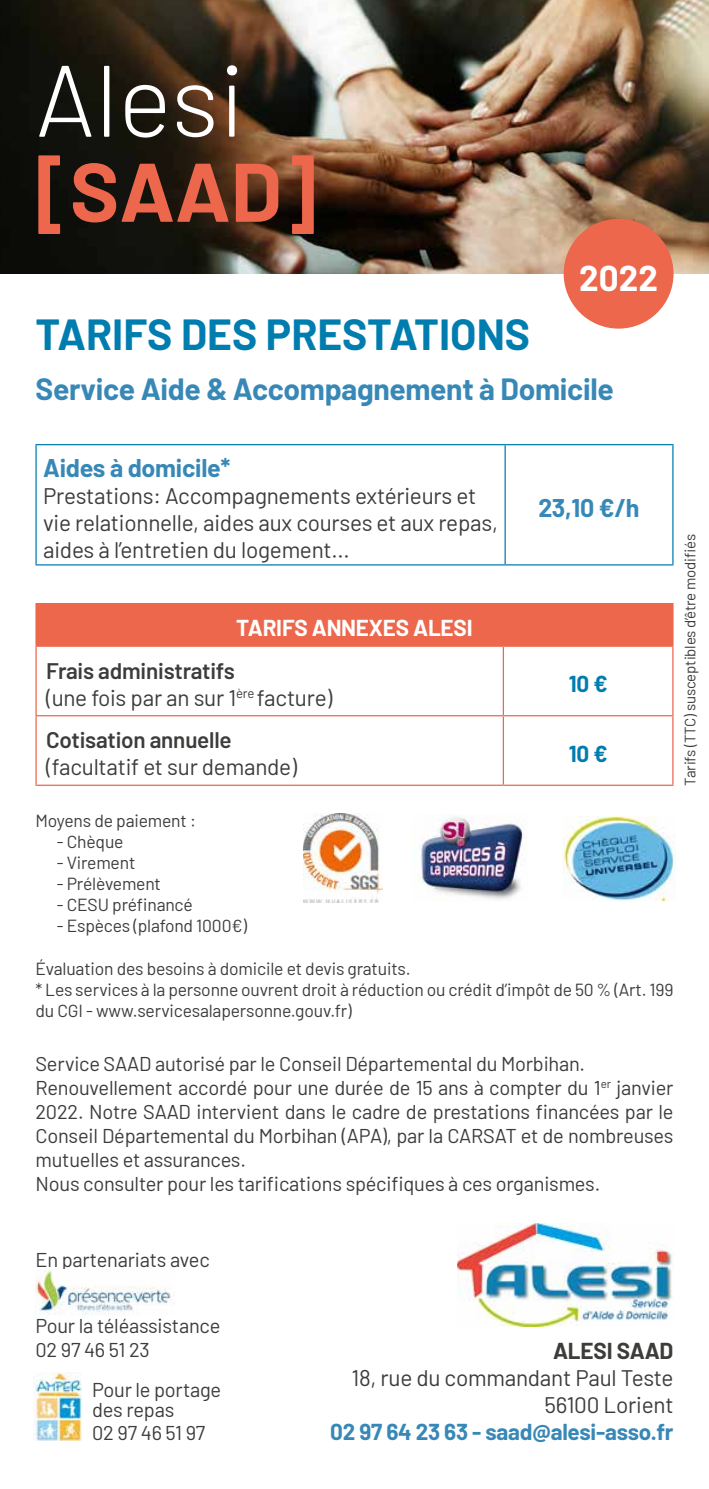
<style>
.page{position:relative;width:709px;height:1489px;background:#fff}
.page>*{position:absolute;margin:0;border:0;box-sizing:border-box;transform-origin:0 0}
.t1{font:300 101.25px "Barlow";color:#fff}
.t2{font:700 83px "Barlow";color:#ec674c}
.t3{font:700 42.5px "Barlow";color:#007daf}
.t4{font:700 35px "Barlow";color:#fff}
.t5{font:700 30px "Barlow";letter-spacing:-.01em;color:#3888b7}
.t6{font:700 25px "Barlow";letter-spacing:-.01em;color:#3888b7}
.t7{font:22.5px/27px "Barlow";letter-spacing:-.01em;color:#3c3c3b}
.t8{font:700 22.5px "Barlow";letter-spacing:-.01em;color:#3888b7}
.t9{font:700 22.5px "Barlow";letter-spacing:-.01em;color:#fff}
.t10{font:600 22.5px "Barlow";letter-spacing:-.01em;color:#3c3c3b}
.t11{font:700 22.5px "Barlow";letter-spacing:-.01em;color:#3c3c3b}
.t12{font:700 22.5px "Barlow";color:#007daf}
.t13{font:20px/24px "Barlow";letter-spacing:-.01em;color:#3c3c3b}
.t14{font:17.5px/21px "Barlow";letter-spacing:-.01em;color:#3c3c3b}
.t15{font:15px "Barlow";letter-spacing:-.01em;color:#3c3c3b}
.s1{font-weight:600}
</style>
<div class="page">
<img style="left:0;top:0;width:709px;height:274px">
<div style="left:563px;top:219px;width:110px;height:109px;background:#ec674c;border-radius:50%"></div>
<hr style="left:35px;top:444px;width:470px;height:1px;background:#007daf">
<hr style="left:35px;top:445px;width:2px;height:119px;background:#007daf">
<hr style="left:505px;top:444px;width:168px;height:1px;background:#007daf">
<hr style="left:504px;top:445px;width:2px;height:119px;background:#007daf">
<hr style="left:672px;top:445px;width:1px;height:119px;background:#007daf">
<hr style="left:35px;top:564px;width:470px;height:1px;background:#007daf">
<hr style="left:505px;top:564px;width:168px;height:1px;background:#007daf">
<div style="left:36px;top:603px;width:637px;height:43px;background:#ec674c"></div>
<hr style="left:35px;top:603px;width:468px;height:1px;background:#ec674c">
<hr style="left:35px;top:604px;width:2px;height:41px;background:#ec674c">
<hr style="left:35px;top:645px;width:468px;height:1px;background:#ec674c">
<hr style="left:35px;top:646px;width:2px;height:69px;background:#ec674c">
<hr style="left:503px;top:646px;width:1px;height:69px;background:#ec674c">
<hr style="left:672px;top:646px;width:1px;height:69px;background:#ec674c">
<hr style="left:35px;top:715px;width:468px;height:1px;background:#ec674c">
<hr style="left:35px;top:716px;width:2px;height:68px;background:#ec674c">
<hr style="left:503px;top:715px;width:170px;height:1px;background:#ec674c">
<hr style="left:503px;top:716px;width:1px;height:68px;background:#ec674c">
<hr style="left:672px;top:716px;width:1px;height:68px;background:#ec674c">
<hr style="left:35px;top:784px;width:468px;height:1px;background:#ec674c">
<hr style="left:503px;top:784px;width:170px;height:1px;background:#ec674c">
<img style="left:303px;top:813px;width:80px;height:89px">
<img style="left:418px;top:815px;width:107px;height:85px">
<img style="left:563px;top:816px;width:112px;height:84px">
<img style="left:457px;top:1223px;width:215px;height:103px">
<img style="left:34px;top:1372px;width:47px;height:67px">
<img style="left:35px;top:1269px;width:140px;height:46px">
<h1 class="t1" style="left:35px;top:28px;width:211px">Alesi</h1>
<h2 class="t2" style="left:35px;top:130px;width:283px">[SAAD]</h2>
<h3 class="t4" style="left:579px;top:252px;width:80px">2022</h3>
<h3 class="t3" style="left:35px;top:303px;width:496px">TARIFS DES PRESTATIONS</h3>
<h3 class="t5" style="left:35px;top:367px;width:580px">Service Aide &amp; Accompagnement à Domicile</h3>
<p class="t6" style="left:43px;top:449px;width:189px">Aides à domicile*</p>
<p class="t7" style="left:43px;top:480px;width:456px">Prestations: Accompagnements extérieurs et vie relationnelle, aides aux courses et aux repas, aides à l’entretien du logement...</p>
<p class="t6" style="left:538px;top:490px;width:103px">23,10 €/h</p>
<p class="t9" style="left:236px;top:611px;width:238px">TARIFS ANNEXES ALESI</p>
<p class="t7" style="left:46px;top:655px;width:288px"><span class="s1">Frais administratifs<br></span>(une fois par an sur 1<sup>ère</sup> facture)</p>
<p class="t10" style="left:46px;top:723px;width:187px">Cotisation annuelle</p>
<p class="t7" style="left:46px;top:752px;width:252px">(facultatif et sur demande)</p>
<p class="t14" style="left:35px;top:808px;width:162px">Moyens de paiement :</p>
<p class="t14" style="left:57px;top:829px;width:68px">- Chèque</p>
<p class="t14" style="left:57px;top:850px;width:80px">- Virement</p>
<p class="t14" style="left:57px;top:871px;width:106px">- Prélèvement</p>
<p class="t14" style="left:57px;top:892px;width:138px">- CESU préfinancé</p>
<p class="t14" style="left:57px;top:913px;width:192px">- Espèces (plafond 1000€)</p>
<p class="t12" style="left:568px;top:667px;width:40px">10 €</p>
<p class="t12" style="left:568px;top:737px;width:40px">10 €</p>
<p class="t14" style="left:35px;top:956px;width:639px">Évaluation des besoins à domicile et devis gratuits.<br>* Les services à la personne ouvrent droit à réduction ou crédit d’impôt de 50 % (Art. 199 du CGI - www.servicesalapersonne.gouv.fr)</p>
<p class="t15" style="left:679px;top:786px;width:254px;rotate:-90deg">Tarifs (TTC) susceptibles d’être modifiés</p>
<p class="t13" style="left:35px;top:1049px;width:639px">Service SAAD autorisé par le Conseil Départemental du Morbihan.<br>Renouvellement accordé pour une durée de 15 ans à compter du 1<sup>er</sup> janvier 2022. Notre SAAD intervient dans le cadre de prestations financées par le Conseil Départemental du Morbihan (APA), par la CARSAT et de nombreuses mutuelles et assurances.<br>Nous consulter pour les tarifications spécifiques à ces organismes.</p>
<p class="t13" style="left:35px;top:1246px;width:176px">En partenariats avec</p>
<p class="t13" style="left:35px;top:1312px;width:186px">Pour la téléassistance<br>02 97 46 51 23</p>
<p class="t13" style="left:92px;top:1378px;width:131px;line-height:20px">Pour le portage des repas</p>
<p class="t13" style="left:92px;top:1418px;width:115px">02 97 46 51 97</p>
<p class="t11" style="left:553px;top:1333px;width:122px">ALESI SAAD</p>
<p class="t7" style="left:351px;top:1361px;width:323px;text-align:right">18, rue du commandant Paul Teste<br>56100 Lorient</p>
<p class="t8" style="left:330px;top:1414px;width:345px">02 97 64 23 63 - saad@alesi-asso.fr</p>
</div>
